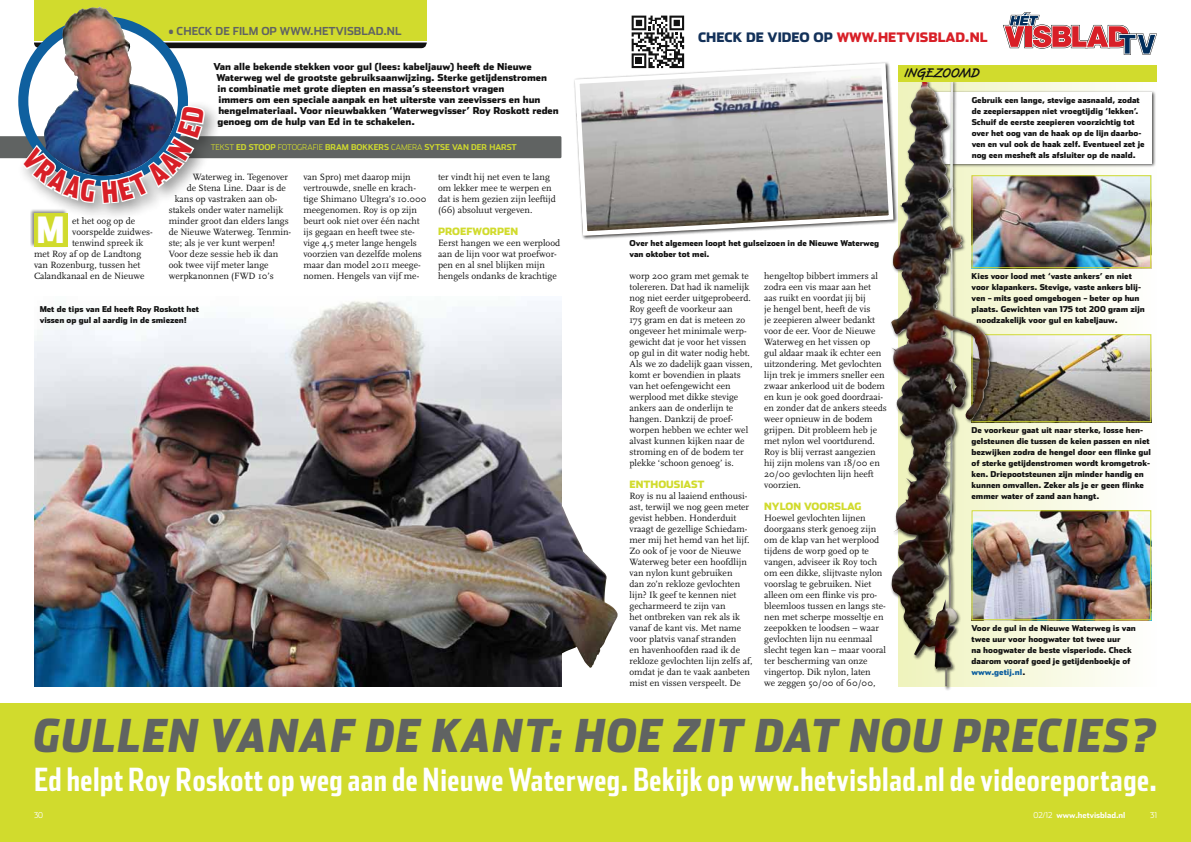
<style>
.page{position:relative;width:1191px;height:842px;background:#fff}
.page>*{position:absolute;margin:0;border:0;box-sizing:border-box;transform-origin:0 0}
.t1{font:italic 900 45px "Stainless Cond";letter-spacing:.04em;color:#606362}
.t2{font:900 36px "Stainless Cond";color:#fff}
.t3{font:700 31.8px "Stainless Comp";letter-spacing:.02em;color:#fff}
.t4{font:900 13px "Stainless";color:#133159}
.t5{font:900 13px "Stainless";letter-spacing:.145em;color:#d81f27}
.t6{font:700 13px "Van Dijk LT";color:#121212}
.t7{font:700 11px "Stainless";color:#606362}
.t8{font:900 10px "Stainless";color:#d1db2d}
.t9{font:9.5px/11px "Scala";color:#121212}
.t10{font:900 9.5px/11px "Stainless";color:#121212}
.t11{font:900 8px/11px "Stainless";color:#121212}
.t12{font:700 8px "Stainless";color:#d1db2d}
.t13{font:700 8px "Stainless";color:#fff}
.t14{font:300 8px "Stainless";color:#fff}
.s1{font-weight:300}
.s2{color:#d81f27}
.s3{color:#0f609f}
</style>
<div class="page">
<div style="left:34px;top:0;width:393px;height:41px;background:#d1db2d"></div>
<svg style="left:34px;top:43px;width:393px;height:5px"></svg>
<svg style="left:24px;top:20px;width:161px;height:160px"></svg>
<svg style="left:994px;top:81px;width:163px;height:605px"></svg>
<div style="left:18px;top:16px;width:170px;height:170px;border:10px solid #0f609f;border-radius:50%"></div>
<img style="left:46px;top:7px;width:129px;height:92px">
<div style="left:0;top:703px;width:1191px;height:139px;background:#d1db2d"></div>
<div style="left:15px;top:99px;width:205px;height:122px;background:#121212;opacity:.5"></div>
<svg style="left:1003px;top:12px;width:154px;height:43px"></svg>
<svg style="left:631px;top:15px;width:54px;height:46px"></svg>
<svg style="left:631px;top:16px;width:53px;height:45px"></svg>
<div style="left:30px;top:209px;width:39px;height:39px;background:#121212;opacity:.5"></div>
<div style="left:34px;top:213px;width:33px;height:33px;background:#d1db2d"></div>
<img style="left:34px;top:301px;width:527px;height:385px">
<svg style="left:574px;top:61px;width:316px;height:177px"></svg>
<img style="left:994px;top:177px;width:155px;height:89px">
<div style="left:971px;top:175px;width:180px;height:93px;border:1px solid #d1db2d"></div>
<img style="left:994px;top:336px;width:155px;height:84px">
<div style="left:971px;top:334px;width:180px;height:88px;border:1px solid #d1db2d"></div>
<img style="left:994px;top:512px;width:155px;height:106px">
<div style="left:971px;top:510px;width:180px;height:110px;border:1px solid #d1db2d"></div>
<img style="left:557px;top:500px;width:61px;height:169px">
<div style="left:930px;top:90px;width:225px;height:78px;background:#121212;opacity:.75"></div>
<div style="left:932px;top:92px;width:219px;height:71px;background:#fff"></div>
<div style="left:889px;top:79px;width:105px;height:612px;background:#121212;opacity:.75"></div>
<img style="left:891px;top:81px;width:60px;height:254px">
<div style="left:899px;top:65px;width:258px;height:16px;background:#d1db2d"></div>
<svg style="left:0;top:103px;width:561px;height:125px"></svg>
<p class="t7" style="left:168px;top:25px;width:234px">• CHECK DE FILM OP WWW.HETVISBLAD.NL</p>
<p class="t10" style="left:216px;top:61px;width:344px;text-indent:-3px">Van alle bekende stekken voor gul (lees: kabeljauw) heeft de Nieuwe Waterweg wel de grootste gebruiksaanwijzing. Sterke getijdenstromen<br>in combinatie met grote diepten en massa’s steenstort vragen<br>immers om een speciale aanpak en het uiterste van zeevissers en hun hengelmateriaal. Voor nieuwbakken ‘Waterwegvisser’ Roy Roskott reden genoeg om de hulp van Ed in te schakelen.</p>
<h2 class="t2" style="left:36px;top:208px;width:30px">M</h2>
<p class="t9" style="left:72px;top:216px;width:65px">et het oog op de</p>
<p class="t9" style="left:72px;top:227px;width:82px">voorspelde zuidwes-</p>
<p class="t9" style="left:72px;top:238px;width:73px">tenwind spreek ik</p>
<p class="t9" style="left:34px;top:249px;width:109px">met Roy af op de Landtong</p>
<p class="t9" style="left:34px;top:260px;width:108px">van Rozenburg, tussen het</p>
<p class="t9" style="left:34px;top:271px;width:112px">Calandkanaal en de Nieuwe</p>
<p class="t12" style="left:211px;top:142px;width:307px"><span class="s1">TEKST</span> ED STOOP <span class="s1">FOTOGRAFIE</span> BRAM BOKKERS <span class="s1">CAMERA</span> SYTSE VAN DER HARST</p>
<p class="t9" style="left:193px;top:172px;width:97px">Waterweg in. Tegenover</p>
<p class="t9" style="left:187px;top:183px;width:101px">de Stena Line. Daar is de</p>
<p class="t9" style="left:175px;top:194px;width:104px">kans op vastraken aan ob-</p>
<p class="t9" style="left:169px;top:205px;width:116px">stakels onder water namelijk</p>
<p class="t9" style="left:169px;top:216px;width:121px">minder groot dan elders langs</p>
<p class="t9" style="left:169px;top:227px;width:124px">de Nieuwe Waterweg. Tenmin-</p>
<p class="t9" style="left:169px;top:238px;width:108px">ste; als je ver kunt werpen!</p>
<p class="t9" style="left:169px;top:249px;width:111px">Voor deze sessie heb ik dan</p>
<p class="t9" style="left:169px;top:260px;width:101px">ook twee vijf meter lange</p>
<p class="t9" style="left:169px;top:271px;width:107px">werpkanonnen (FWD 10’s</p>
<p class="t9" style="left:303px;top:172px;width:125px">van Spro) met daarop mijn vertrouwde, snelle en krach&shy;tige Shimano Ultegra’s 10.000 meegenomen. Roy is op zijn beurt ook niet over één nacht ijs gegaan en heeft twee ste&shy;vige 4,5 meter lange hengels voorzien van dezelfde molens maar dan model 2011 meege&shy;nomen. Hengels van vijf me-</p>
<p class="t9" style="left:438px;top:172px;width:119px">ter vindt hij net even te lang om lekker mee te werpen en dat is hem gezien zijn leeftijd (66) absoluut vergeven.</p>
<p class="t8" style="left:438px;top:225px;width:82px">PROEFWORPEN</p>
<p class="t9" style="left:438px;top:238px;width:124px">Eerst hangen we een werplood aan de lijn voor wat proefwor&shy;pen en al snel blijken mijn hengels ondanks de krachtige</p>
<p class="t11" style="left:40px;top:304px;width:161px">Met de tips van Ed heeft Roy Roskott het vissen op gul al aardig in de smiezen!</p>
<h3 class="t4" style="left:698px;top:29px;width:153px">check de video op <span class="s2">www</span></h3>
<h3 class="t5" style="left:873px;top:29px;width:116px">.hetvisblad.nl</h3>
<h3 class="t6" style="left:904px;top:64px;width:77px">INGEZOOMD</h3>
<p class="t11" style="left:629px;top:238px;width:251px">Over het algemeen loopt het gulseizoen in de Nieuwe Waterweg van oktober tot mei.</p>
<p class="t9" style="left:629px;top:271px;width:124px">worp 200 gram met gemak te tolereren. Dat had ik namelijk nog niet eerder uitgeprobeerd.<br>Roy geeft de voorkeur aan<br>175 gram en dat is meteen zo ongeveer het minimale werp&shy;gewicht dat je voor het vissen op gul in dit water nodig hebt.<br>Als we zo dadelijk gaan vissen, komt er bovendien in plaats van het oefengewicht een werplood met dikke stevige ankers aan de onderlijn te hangen. Dankzij de proef&shy;worpen hebben we echter wel alvast kunnen kijken naar de stroming en of de bodem ter plekke ‘schoon genoeg’ is.</p>
<p class="t8" style="left:629px;top:478px;width:23px">ENTHO</p>
<p class="t8" style="left:666px;top:478px;width:39px">USIAST</p>
<p class="t9" style="left:629px;top:491px;width:124px">Roy is nu al laaiend enthousi&shy;ast, terwijl we nog geen meter gevist hebben. Honderduit vraagt de gezellige Schiedam&shy;mer mij het hemd van het lijf.<br>Zo ook of je voor de Nieuwe<br>Waterweg beter een hoofdlijn van nylon kunt gebruiken<br>dan zo’n rekloze gevlochten lijn? Ik geef te kennen niet gecharmeerd te zijn van<br>het ontbreken van rek als ik vanaf de kant vis. Met name voor platvis vanaf stranden<br>en havenhoofden raad ik de rekloze gevlochten lijn zelfs af, omdat je dan te vaak aanbeten mist en vissen verspeelt. De</p>
<p class="t9" style="left:764px;top:271px;width:124px">hengeltop bibbert immers al zodra een vis maar aan het<br>aas ruikt en voordat jij bij<br>je hengel bent, heeft de vis<br>je zeepieren alweer bedankt voor de eer. Voor de Nieuwe<br>Waterweg en het vissen op<br>gul aldaar maak ik echter een uitzondering. Met gevlochten lijn trek je immers sneller een zwaar ankerlood uit de bodem en kun je ook goed doordraai&shy;en zonder dat de ankers steeds weer opnieuw in de bodem grijpen. Dit probleem heb je met nylon wel voortdurend.<br>Roy is blij verrast aangezien hij zijn molens van 18/00 en<br>20/00 gevlochten lijn heeft voorzien.</p>
<p class="t8" style="left:764px;top:500px;width:99px">NYLON VOORSLAG</p>
<p class="t9" style="left:764px;top:513px;width:123px">Hoewel gevlochten lijnen doorgaans sterk genoeg zijn om de klap van het werplood tijdens de worp goed op te vangen, adviseer ik Roy toch om een dikke, slijtvaste nylon voorslag te gebruiken. Niet alleen om een flinke vis pro&shy;bleemloos tussen en langs ste&shy;nen met scherpe mosseltje en zeepokken te loodsen – waar gevlochten lijn nu eenmaal slecht tegen kan – maar vooral ter bescherming van onze vingertop. Dik nylon, laten<br>we zeggen 50/00 of 60/00,</p>
<p class="t11" style="left:971px;top:95px;width:174px">Gebruik een lange, stevige aasnaald, zodat de zeepiersappen niet vroegtijdig ‘lekken’.<br>Schuif de eerste zeepieren voorzichtig tot over het oog van de haak op de lijn daarbo&shy;ven en vul ook de haak zelf. Eventueel zet je nog een mesheft als afsluiter op de naald.</p>
<p class="t11" style="left:971px;top:271px;width:162px">Kies voor lood met ‘vaste ankers’ en niet</p>
<p class="t11" style="left:971px;top:282px;width:171px">voor klapankers. Stevige, vaste ankers blij-</p>
<p class="t11" style="left:971px;top:293px;width:170px">ven – mits goed omgebogen – beter op hun</p>
<p class="t11" style="left:971px;top:304px;width:175px">plaats. Gewichten van 175 tot 200 gram zijn</p>
<p class="t11" style="left:976px;top:315px;width:143px">noodzakelijk voor gul en kabeljauw.</p>
<p class="t11" style="left:971px;top:425px;width:181px">De voorkeur gaat uit naar sterke, losse hen&shy;gelsteunen die tussen de keien passen en niet bezwijken zodra de hengel door een flinke gul of sterke getijdenstromen wordt kromgetrok&shy;ken. Driepootsteunen zijn minder handig en kunnen omvallen. Zeker als je er geen flinke emmer water of zand aan hangt.</p>
<p class="t11" style="left:971px;top:623px;width:166px">Voor de gul in de Nieuwe Waterweg is van twee uur voor hoogwater tot twee uur<br>na hoogwater de beste visperiode. Check daarom vooraf goed je getijdenboekje of <span class="s3">www.getij.nl</span>.</p>
<h1 class="t1" style="left:34px;top:708px;width:1123px">GULLEN VANAF DE KANT: HOE ZIT DAT NOU PRECIES?</h1>
<h3 class="t3" style="left:34px;top:760px;width:1124px">Ed helpt Roy Roskott op weg aan de Nieuwe Waterweg. Bekijk op www.hetvisblad.nl de videoreportage.</h3>
<p class="t13" style="left:1033px;top:810px;width:93px"><span class="s1">02/12</span> www.hetvisblad.nl</p>
<p class="t14" style="left:1150px;top:811px;width:8px">31</p>
<p class="t14" style="left:34px;top:811px;width:11px">30</p>
</div>
